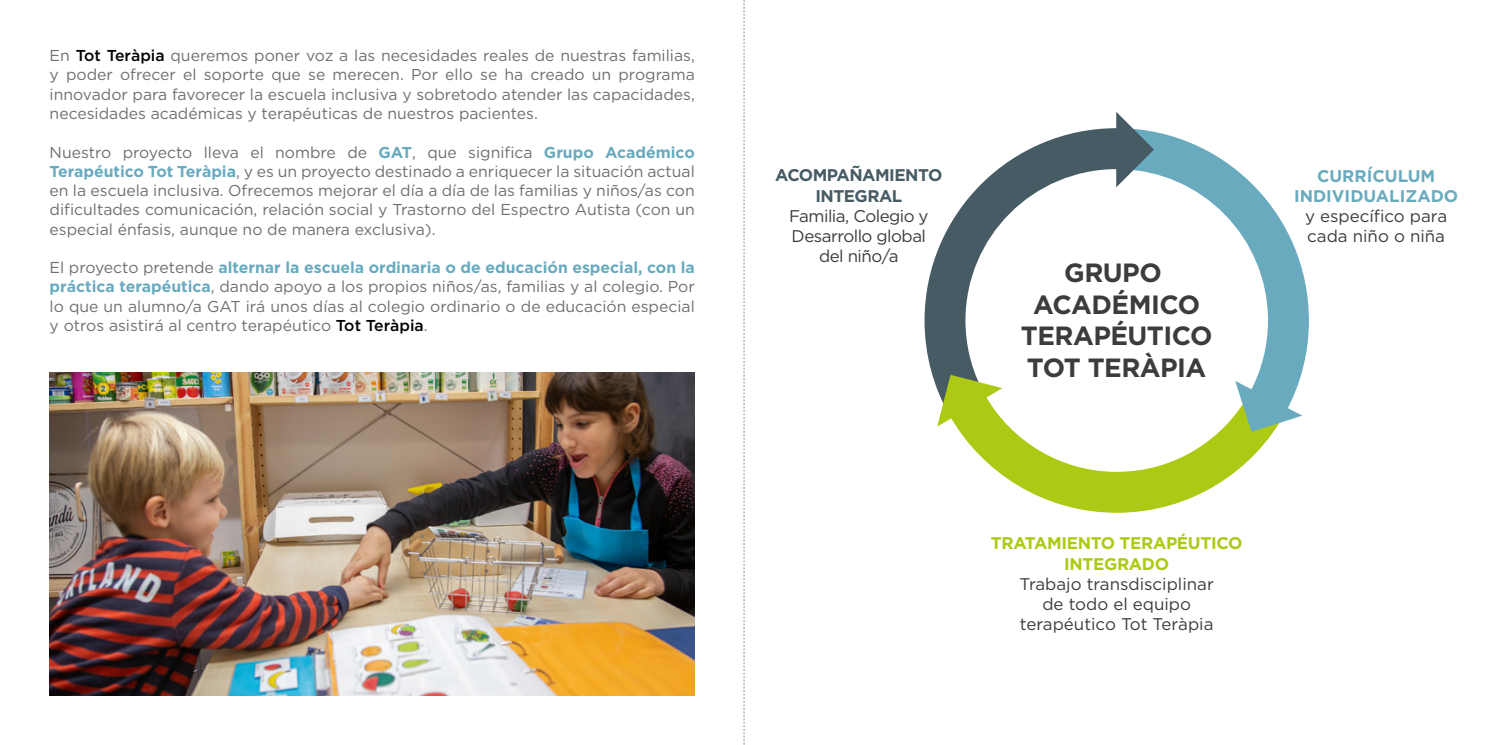
<style>
.page{position:relative;width:1489px;height:745px;background:#fff}
.page>*{position:absolute;margin:0;border:0;box-sizing:border-box;transform-origin:0 0}
.t1{font:700 26.25px/31.7px "Gotham";letter-spacing:-.02em;color:#3c3c3b;text-align:center}
.t2{font:16.97px/20.3px "Gotham";color:#3c3c3b;text-align:center}
.t3{font:16.97px/20.3px "Gotham";letter-spacing:-.03em;color:#3c3c3b;text-align:center}
.t4{font:700 16.97px/20.3px "Gotham";letter-spacing:-.02em;color:#aec914;text-align:center}
.t5{font:700 16.97px/20.3px "Gotham";color:#69aabe;text-align:center}
.t6{font:700 16.97px/20.3px "Gotham";letter-spacing:-.03em;color:#465b64;text-align:center}
.t7{font:15.75px/19.2px "Gotham";color:#706f6f;text-align:justify}
.s1{font-weight:500;color:#000}
.s2{font-weight:700;color:#68aabe}
</style>
<div class="page">
<img style="left:50px;top:372px;width:644px;height:322px">
<svg style="left:1153px;top:131px;width:155px;height:243px"></svg>
<svg style="left:924px;top:128px;width:193px;height:261px"></svg>
<svg style="left:1116px;top:112px;width:37px;height:75px"></svg>
<svg style="left:937px;top:374px;width:365px;height:138px"></svg>
<svg style="left:743px;top:0;width:1px;height:744px"></svg>
<p class="t7" style="left:50px;top:46px;width:646px">En <span class="s1">Tot Teràpia</span> queremos poner voz a las necesidades reales de nuestras familias, y poder ofrecer el soporte que se merecen. Por ello se ha creado un programa innovador para favorecer la escuela inclusiva y sobretodo atender las capacidades, necesidades académicas y terapéuticas de nuestros pacientes.</p>
<p class="t7" style="left:50px;top:142px;width:646px">Nuestro proyecto lleva el nombre de <span class="s2">GAT</span>, que significa <span class="s2">Grupo Académico Terapéutico Tot Teràpia</span>, y es un proyecto destinado a enriquecer la situación actual en la escuela inclusiva. Ofrecemos mejorar el día a día de las familias y niños/as con dificultades comunicación, relación social y Trastorno del Espectro Autista (con un especial énfasis, aunque no de manera exclusiva).</p>
<p class="t7" style="left:50px;top:257px;width:646px">El proyecto pretende <span class="s2">alternar la escuela ordinaria o de educación especial, con la práctica terapéutica</span>, dando apoyo a los propios niños/as, familias y al colegio. Por lo que un alumno/a GAT irá unos días al colegio ordinario o de educación especial y otros asistirá al centro terapéutico <span class="s1">Tot Teràpia</span>.</p>
<p class="t6" style="left:775px;top:164px;width:169px">ACOMPAÑAMIENTO<br>INTEGRAL</p>
<p class="t3" style="left:789px;top:205px;width:141px">Familia, Colegio y<br>Desarrollo global del niño/a</p>
<h1 class="t1" style="left:1020px;top:256px;width:193px">GRUPO<br>ACADÉMICO<br>TERAPÉUTICO<br>TOT TERÀPIA</h1>
<p class="t5" style="left:1293px;top:165px;width:166px">CURRÍCULUM<br>INDIVIDUALIZADO</p>
<p class="t2" style="left:1304px;top:205px;width:143px;text-align:left">y específico para cada niño o niña</p>
<p class="t4" style="left:990px;top:532px;width:253px">TRATAMIENTO TERAPÉUTICO<br>INTEGRADO</p>
<p class="t2" style="left:1019px;top:573px;width:196px">Trabajo transdisciplinar de todo el equipo terapéutico Tot Teràpia</p>
</div>
